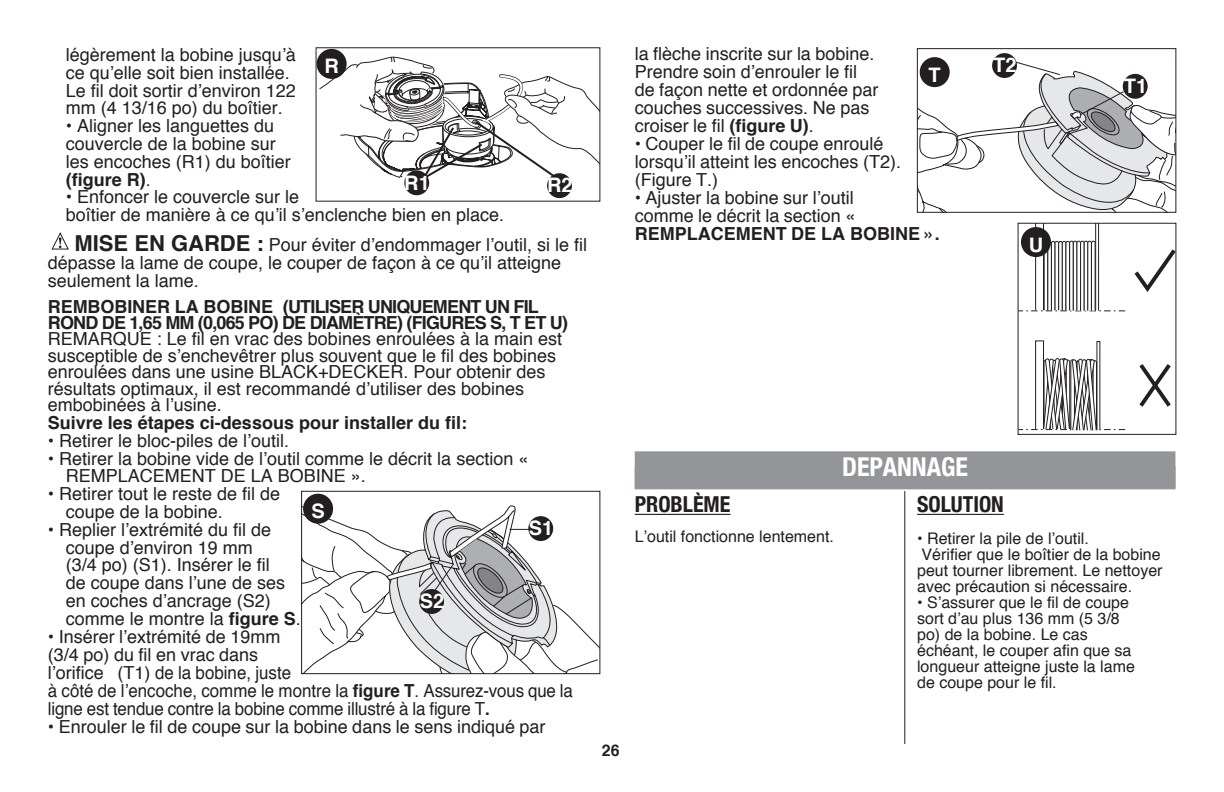
<style>
.page{position:relative;width:1224px;height:792px;background:#fff}
.page>*{position:absolute;margin:0;border:0;box-sizing:border-box;transform-origin:0 0}
.t1{font:700 condensed 26px "Helvetica Neue";color:#fff}
.t2{font:700 condensed 22px "Helvetica Neue";color:#231f20}
.t3{font:700 20px "Helvetica";color:#fff}
.t4{font:18px/17.8px "Helvetica";color:#231f20}
.t5{font:700 18px "Helvetica";color:#231f20}
.t6{font:16px/16px "Helvetica";color:#231f20}
.t7{font:700 16px "Helvetica";color:#231f20}
.s1{font-weight:700}
.s2{font-weight:700;font-size:22px}
</style>
<div class="page">
<svg style="left:51px;top:232px;width:18px;height:18px"></svg>
<hr style="left:635px;top:514px;width:95px;height:1px;background:#231f20">
<hr style="left:917px;top:514px;width:87px;height:1px;background:#231f20">
<hr style="left:904px;top:491px;width:1px;height:253px;background:#231f20">
<div style="left:317px;top:49px;width:30px;height:30px;background:#231f20;border-radius:50%"></div>
<svg style="left:319px;top:57px;width:281px;height:139px"></svg>
<div style="left:404px;top:170px;width:25px;height:25px;background:#231f20;border-radius:50%"></div>
<div style="left:547px;top:173px;width:25px;height:25px;background:#231f20;border-radius:50%"></div>
<div style="left:635px;top:451px;width:540px;height:38px;background:#939598"></div>
<div style="left:1036px;top:222px;width:8px;height:89px;background:#c6c5c5"></div>
<div style="left:1035px;top:340px;width:9px;height:90px;background:#fff;border:1px solid #231f20"></div>
<svg style="left:1135px;top:249px;width:39px;height:43px"></svg>
<svg style="left:1139px;top:364px;width:32px;height:43px"></svg>
<svg style="left:1020px;top:348px;width:105px;height:82px"></svg>
<svg style="left:1020px;top:225px;width:105px;height:87px"></svg>
<div style="left:1018px;top:223px;width:158px;height:212px;border:1px solid #231f20"></div>
<div style="left:1021px;top:227px;width:30px;height:30px;background:#231f20;border-radius:50%"></div>
<svg style="left:303px;top:513px;width:83px;height:159px"></svg>
<div style="left:301px;top:491px;width:299px;height:183px;border:1px solid #231f20"></div>
<div style="left:303px;top:494px;width:30px;height:30px;background:#231f20;border-radius:50%"></div>
<svg style="left:386px;top:505px;width:214px;height:169px"></svg>
<div style="left:528px;top:516px;width:25px;height:25px;background:#231f20;border-radius:50%"></div>
<div style="left:419px;top:589px;width:25px;height:25px;background:#231f20;border-radius:50%"></div>
<svg style="left:920px;top:57px;width:30px;height:30px"></svg>
<svg style="left:917px;top:61px;width:259px;height:151px"></svg>
<div style="left:1123px;top:74px;width:25px;height:25px;background:#231f20;border-radius:50%"></div>
<div style="left:992px;top:53px;width:25px;height:25px;background:#231f20;border-radius:50%"></div>
<p class="t4" style="left:66px;top:46px;width:232px">légèrement la bobine jusqu’à ce qu’elle soit bien installée.<br>Le fil doit sortir d’environ 122 mm (4 13/16 po) du boîtier.</p>
<p class="t4" style="left:66px;top:118px;width:227px">• Aligner les languettes du couvercle de la bobine sur les encoches (R1) du boîtier <span class="s1">(figure R)</span>.</p>
<p class="t4" style="left:66px;top:189px;width:440px">• Enfoncer le couvercle sur le<br>boîtier de manière à ce qu’il s’enclenche bien en place.</p>
<p class="t4" style="left:48px;top:236px;width:541px;text-indent:27px"><span class="s2">MISE EN GARDE :</span> Pour éviter d’endommager l’outil, si le fil dépasse la lame de coupe, le couper de façon à ce qu’il atteigne seulement la lame.</p>
<p class="t5" style="left:48px;top:292px;width:251px">REMBOBINER LA BOBINE (utiliser</p>
<p class="t5" style="left:368px;top:292px;width:13px">uniquement</p>
<p class="t5" style="left:485px;top:292px;width:38px">un fil</p>
<p class="t5" style="left:48px;top:308px;width:60px">ROND de</p>
<p class="t5" style="left:129px;top:308px;width:192px">1,65 mm (0,065 po) de diam</p>
<p class="t5" style="left:352px;top:308px;width:71px">ètre) (figures</p>
<p class="t5" style="left:490px;top:308px;width:79px">S, T et U)</p>
<p class="t4" style="left:48px;top:331px;width:516px;line-height:16.4px">REMARQUE : Le fil en vrac des bobines enroulées à la main est susceptible de s’enchevêtrer plus souvent que le fil des bobines enroulées dans une usine BLACK+DECKER. Pour obtenir des résultats optimaux, il est recommandé d’utiliser des bobines embobinées à l’usine.</p>
<p class="t5" style="left:48px;top:408px;width:421px">Suivre les étapes ci-dessous pour installer du fil:</p>
<p class="t4" style="left:48px;top:432px;width:243px">• Retirer le bloc-piles de l’outil.</p>
<p class="t4" style="left:66px;top:450px;width:464px;text-indent:-18px">• Retirer la bobine vide de l’outil comme le décrit la section «<br>REMPLACEMENT DE LA BOBINE ».</p>
<p class="t4" style="left:66px;top:486px;width:216px;text-indent:-18px">• Retirer tout le reste de fil de coupe de la bobine.</p>
<p class="t4" style="left:66px;top:521px;width:237px;text-indent:-18px">• Replier l’extrémité du fil de coupe d’environ 19 mm<br>(3/4 po) (S1). Insérer le fil<br>de coupe dans l’une de ses en coches d’ancrage (S2) comme le montre la <span class="s1">figure S</span>.</p>
<p class="t4" style="left:48px;top:628px;width:527px">• Insérer l’extrémité de 19mm<br>(3/4 po) du fil en vrac dans<br>l’orifice (T1) de la bobine, juste<br>à côté de l’encoche, comme le montre la <span class="s1">figure T</span>. Assurez-vous que la ligne est tendue contre la bobine comme illustré à la figure T<span class="s1">.</span></p>
<p class="t4" style="left:48px;top:718px;width:499px">• Enrouler le fil de coupe sur la bobine dans le sens indiqué par</p>
<p class="t3" style="left:324px;top:50px;width:16px">R</p>
<p class="t3" style="left:404px;top:166px;width:27px">R1</p>
<p class="t3" style="left:547px;top:169px;width:27px">R2</p>
<p class="t3" style="left:311px;top:495px;width:15px">S</p>
<p class="t3" style="left:529px;top:512px;width:26px">S1</p>
<p class="t3" style="left:420px;top:585px;width:26px">S2</p>
<p class="t4" style="left:635px;top:45px;width:245px">la flèche inscrite sur la bobine.<br>Prendre soin d’enrouler le fil de façon nette et ordonnée par couches successives. Ne pas croiser le fil <span class="s1">(figure U)</span>.</p>
<p class="t4" style="left:635px;top:135px;width:268px">• Couper le fil de coupe enroulé lorsqu’il atteint les encoches (T2). (Figure T.)</p>
<p class="t4" style="left:635px;top:189px;width:222px">• Ajuster la bobine sur l’outil comme le décrit la section «</p>
<p class="t5" style="left:635px;top:219px;width:307px">REMPLACEMENT DE LA BOBINE ».</p>
<p class="t3" style="left:929px;top:58px;width:14px">T</p>
<p class="t3" style="left:993px;top:49px;width:25px">T2</p>
<p class="t3" style="left:1029px;top:228px;width:16px">U</p>
<p class="t3" style="left:1124px;top:70px;width:25px">T1</p>
<p class="t2" style="left:635px;top:486px;width:96px">PROBLÈME</p>
<p class="t6" style="left:635px;top:529px;width:201px">L’outil fonctionne lentement.</p>
<h1 class="t1" style="left:842px;top:446px;width:56px">DEPANNAGE</h1>
<p class="t2" style="left:917px;top:486px;width:46px">SOLUTION</p>
<p class="t6" style="left:917px;top:531px;width:247px">• Retirer la pile de l’outil.<br>Vérifier que le boîtier de la bobine peut tourner librement. Le nettoyer avec précaution si nécessaire.</p>
<p class="t6" style="left:917px;top:595px;width:219px">• S’assurer que le fil de coupe sort d’au plus 136 mm (5 3/8 po) de la bobine. Le cas échéant, le couper afin que sa longueur atteigne juste la lame de coupe pour le fil.</p>
<p class="t7" style="left:602px;top:737px;width:19px">26</p>
</div>
